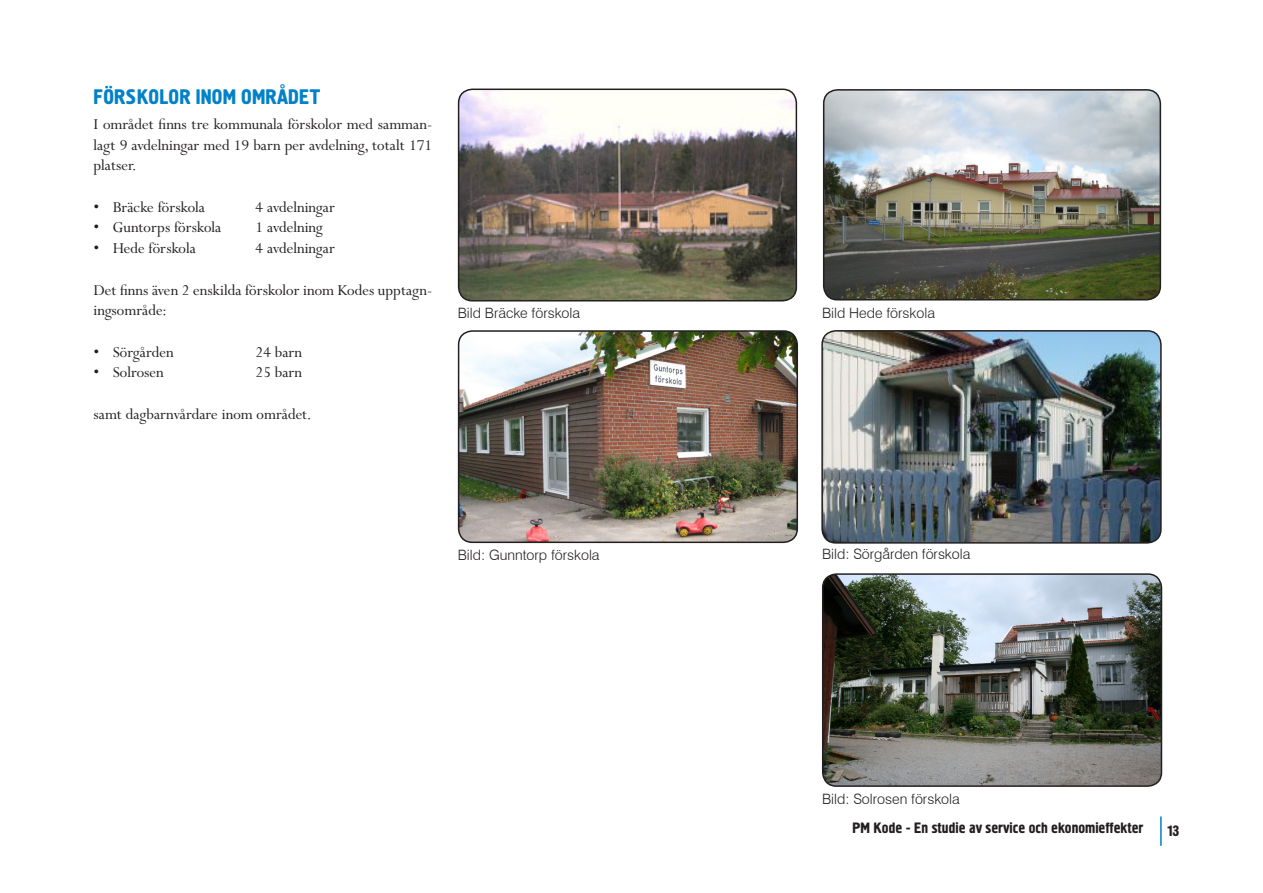
<style>
.page{position:relative;width:1263px;height:893px;background:#fff}
.page>*{position:absolute;margin:0;border:0;box-sizing:border-box;transform-origin:0 0}
.t1{font:21px "Hermes";letter-spacing:.01em;color:#0081c8}
.t2{font:16.95px/20.7px "Perpetua MT Std";color:#231f20;text-align:justify}
.t3{font:15px "Hermes";color:#231f20}
.t4{font:300 14.25px "Swiss 721 BT";color:#231f20}
</style>
<div class="page">
<hr style="left:1160px;top:816px;width:2px;height:30px;background:#0081c8">
<img style="left:459px;top:89px;width:337px;height:212px">
<div style="left:458px;top:89px;width:339px;height:212px;border:2px solid #231f20;border-radius:14px"></div>
<img style="left:459px;top:331px;width:338px;height:211px">
<div style="left:458px;top:330px;width:340px;height:213px;border:2px solid #231f20;border-radius:14px"></div>
<img style="left:824px;top:90px;width:336px;height:210px">
<div style="left:823px;top:89px;width:338px;height:212px;border:2px solid #231f20;border-radius:14px"></div>
<img style="left:822px;top:331px;width:339px;height:210px">
<div style="left:821px;top:330px;width:341px;height:214px;border:2px solid #231f20;border-radius:14px"></div>
<img style="left:823px;top:574px;width:338px;height:212px">
<div style="left:822px;top:573px;width:340px;height:214px;border:2px solid #231f20;border-radius:14px"></div>
<p class="t1" style="left:94px;top:83px;width:228px">Förskolor inom området</p>
<p class="t2" style="left:94px;top:114px;width:340px">I området finns tre kommunala förskolor med samman&shy;lagt 9 avdelningar med 19 barn per avdelning, totalt 171 platser.</p>
<p class="t2" style="left:94px;top:197px;width:113px">• Bräcke förskola</p>
<p class="t2" style="left:256px;top:197px;width:81px">4 avdelningar</p>
<p class="t2" style="left:94px;top:218px;width:129px">• Guntorps förskola</p>
<p class="t2" style="left:256px;top:218px;width:69px">1 avdelning</p>
<p class="t2" style="left:94px;top:239px;width:104px">• Hede förskola</p>
<p class="t2" style="left:256px;top:239px;width:81px">4 avdelningar</p>
<p class="t2" style="left:94px;top:280px;width:340px">Det finns även 2 enskilda förskolor inom Kodes upptagn&shy;ingsområde:</p>
<p class="t2" style="left:94px;top:342px;width:82px">• Sörgården</p>
<p class="t2" style="left:256px;top:342px;width:48px">24 barn</p>
<p class="t2" style="left:94px;top:363px;width:72px">• Solrosen</p>
<p class="t2" style="left:256px;top:363px;width:48px">25 barn</p>
<p class="t2" style="left:94px;top:404px;width:219px">samt dagbarnvårdare inom området.</p>
<p class="t4" style="left:458px;top:305px;width:124px">Bild Bräcke förskola</p>
<p class="t4" style="left:822px;top:304px;width:114px">Bild Hede förskola</p>
<p class="t4" style="left:458px;top:546px;width:143px">Bild: Gunntorp förskola</p>
<p class="t4" style="left:822px;top:545px;width:150px">Bild: Sörgården förskola</p>
<p class="t4" style="left:822px;top:791px;width:139px">Bild: Solrosen förskola</p>
<p class="t3" style="left:852px;top:819px;width:292px">PM Kode - En studie av service och ekonomieffekter</p>
<p class="t3" style="left:1167px;top:822px;width:14px">13</p>
</div>
